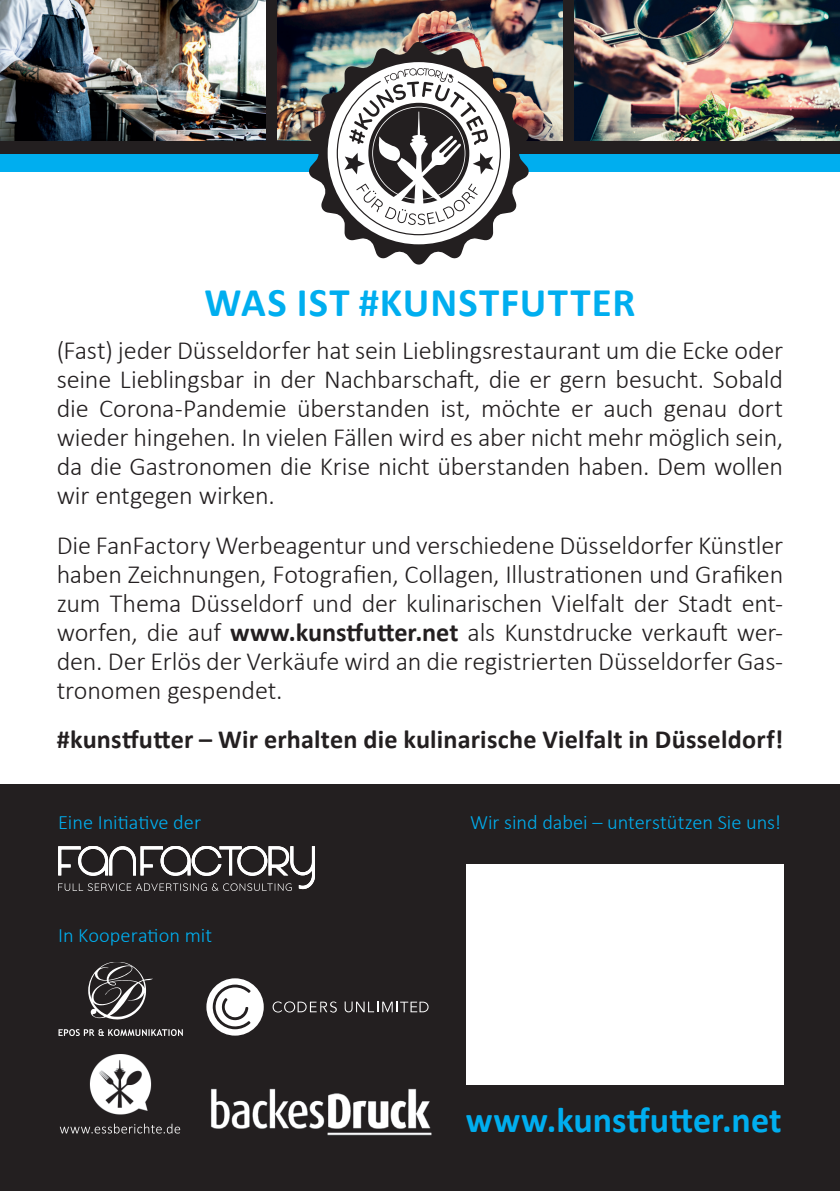
<style>
.page{position:relative;width:840px;height:1191px;background:#fff}
.page>*{position:absolute;margin:0;border:0;box-sizing:border-box;transform-origin:0 0}
.t1{font:700 40.8px "Calibri";letter-spacing:.03em;color:#00aeef}
.t2{font:700 36px "Calibri";letter-spacing:.005em;color:#00aeef}
.t3{font:300 26.2px/29px "Calibri";letter-spacing:-.01em;color:#231f20;text-align:justify}
.t4{font:700 26.2px "Calibri";letter-spacing:.005em;color:#231f20}
.t5{font:300 20.4px "Calibri";color:#00aeef}
.s1{font-weight:700}
</style>
<div class="page">
<div style="left:0;top:122px;width:839px;height:50px;background:#00aeef"></div>
<div style="left:0;top:785px;width:839px;height:406px;background:#231f20"></div>
<div style="left:0;top:0;width:839px;height:153px;background:#231f20"></div>
<img style="left:0;top:0;width:265px;height:141px">
<img style="left:574px;top:0;width:265px;height:141px">
<img style="left:278px;top:0;width:283px;height:141px">
<div style="left:465px;top:864px;width:317px;height:221px;background:#fff"></div>
<img style="left:307px;top:41px;width:222px;height:224px">
<div style="left:327px;top:62px;width:182px;height:182px;background:#fff;border-radius:50%"></div>
<svg style="left:336px;top:68px;width:164px;height:167px"></svg>
<div style="left:206px;top:978px;width:57px;height:57px;background:#fff;border-radius:50%"></div>
<svg style="left:212px;top:984px;width:38px;height:45px"></svg>
<svg style="left:272px;top:1001px;width:64px;height:11px"></svg>
<svg style="left:344px;top:1001px;width:84px;height:11px"></svg>
<svg style="left:58px;top:1029px;width:125px;height:6px"></svg>
<svg style="left:88px;top:962px;width:65px;height:57px"></svg>
<img style="left:211px;top:1088px;width:221px;height:48px">
<img style="left:89px;top:1054px;width:63px;height:60px">
<svg style="left:60px;top:1123px;width:120px;height:10px"></svg>
<svg style="left:58px;top:846px;width:256px;height:44px"></svg>
<h1 class="t1" style="left:204px;top:273px;width:432px">WAS IST #KUNSTFUTTER</h1>
<p class="t3" style="left:57px;top:336px;width:727px">(Fast) jeder Düsseldorfer hat sein Lieblingsrestaurant um die Ecke oder seine Lieblingsbar in der Nachbarschaft, die er gern besucht. Sobald die Corona-Pandemie überstanden ist, möchte er auch genau dort wieder hingehen. In vielen Fällen wird es aber nicht mehr möglich sein, da die Gastronomen die Krise nicht überstanden haben. Dem wollen wir entgegen wirken.</p>
<p class="t3" style="left:57px;top:530px;width:727px">Die FanFactory Werbeagentur und verschiedene Düsseldorfer Künstler haben Zeichnungen, Fotografien, Collagen, Illustrationen und Grafiken zum Thema Düsseldorf und der kulinarischen Vielfalt der Stadt ent&shy;worfen, die auf <span class="s1">www.kunstfutter.net</span> als Kunstdrucke verkauft wer&shy;den. Der Erlös der Verkäufe wird an die registrierten Düsseldorfer Gas&shy;tronomen gespendet.</p>
<p class="t4" style="left:57px;top:721px;width:727px">#kunstfutter – Wir erhalten die kulinarische Vielfalt in Düsseldorf!</p>
<p class="t5" style="left:58px;top:809px;width:144px">Eine Initiative der</p>
<p class="t5" style="left:58px;top:922px;width:155px">In Kooperation mit</p>
<p class="t5" style="left:470px;top:809px;width:312px">Wir sind dabei – unterstützen Sie uns!</p>
<h2 class="t2" style="left:465px;top:1094px;width:317px">www.kunstfutter.net</h2>
</div>
